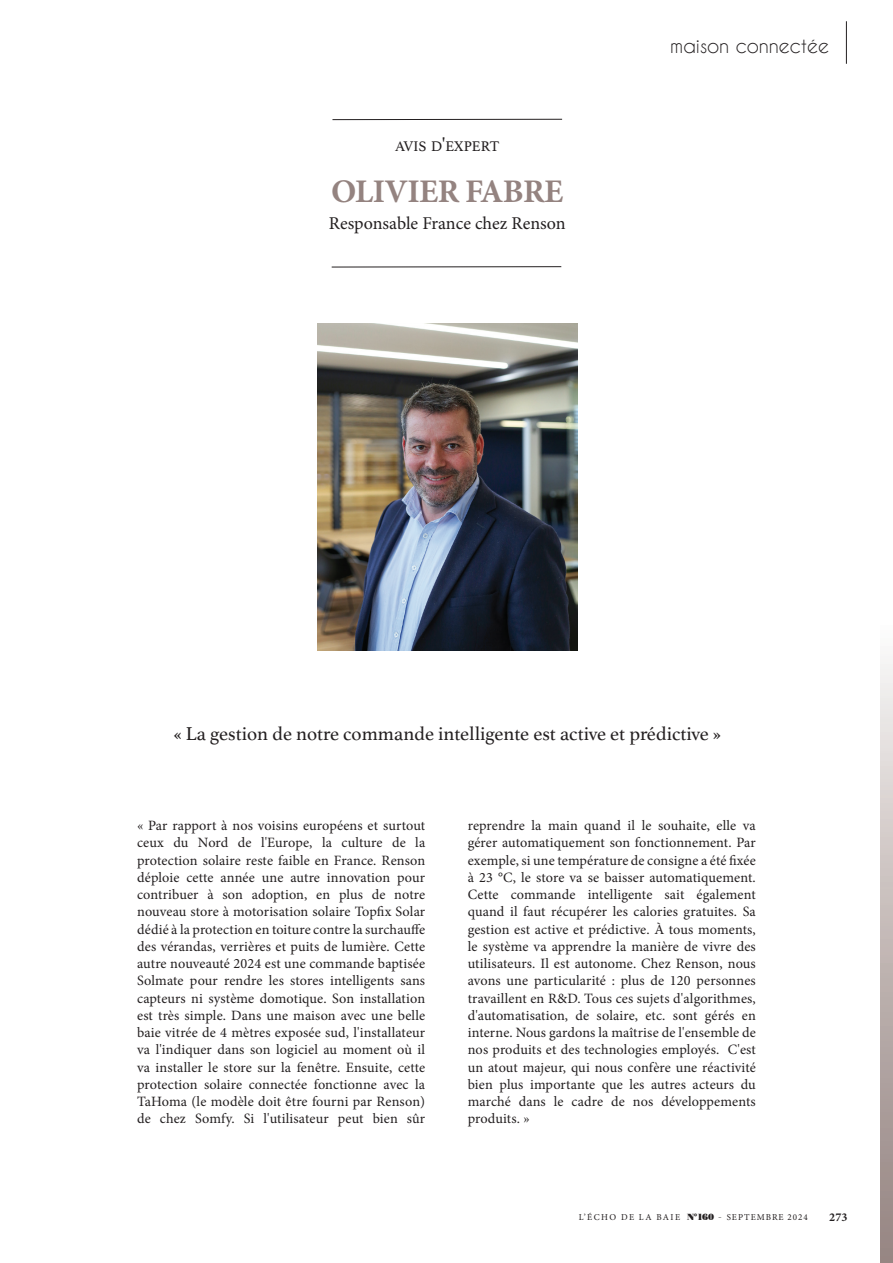
<style>
.page{position:relative;width:893px;height:1263px;background:#fff}
.page>*{position:absolute;margin:0;border:0;box-sizing:border-box;transform-origin:0 0}
.INTERVIEW_NOM{font:700 33px "Minion Pro";letter-spacing:-.02em;color:#948380}
.CHAPO{font:19.5px "Athelas";color:#231f20}
.t1{font:19.5px "Caviar Dreams";letter-spacing:-.01em;color:#231f20}
.INTERVIEW_FONCTION{font:18px "Minion Pro";letter-spacing:-.005em;color:#231f20}
.t2{font:14.7px "Athelas";color:#231f20}
.t3{font:14.25px/17.2px "Minion Pro";letter-spacing:.01em;color:#231f20;text-align:justify}
.t4{font:700 12px "Minion Pro";color:#231f20}
.t5{font:9px "Minion Pro";letter-spacing:.11em;color:#231f20}
.s1{font-size:21px}
.s2{font-family:"Poster Bodoni BT"}
.s3{font-family:"Caviar Dreams"}
</style>
<div class="page">
<hr style="left:846px;top:21px;width:1px;height:43px;background:#231f20">
<svg style="left:880px;top:659px;width:13px;height:604px;background:#c1b7b5"></svg>
<img style="left:318px;top:323px;width:259px;height:328px">
<hr style="left:332px;top:266px;width:229px;height:1px;background:#231f20">
<hr style="left:332px;top:119px;width:230px;height:1px;background:#231f20">
<p class="t2" style="left:395px;top:134px;width:106px">AVIS D<span class="s1">'</span>EXPERT</p>
<p class="INTERVIEW_NOM" style="left:331px;top:168px;width:234px">OLIVIER FABRE</p>
<p class="INTERVIEW_FONCTION" style="left:329px;top:211px;width:238px">Responsable France chez Renson</p>
<h2 class="t1" style="left:670px;top:34px;width:160px">maison connectée</h2>
<p class="CHAPO" style="left:174px;top:718px;width:549px">« La gestion de notre commande intelligente est active et prédictive »</p>
<p class="t3" style="left:137px;top:817px;width:290px">« Par rapport à nos voisins européens et surtout ceux du Nord de l'Europe, la culture de la protection solaire reste faible en France. Renson déploie cette année une autre innovation pour contribuer à son adoption, en plus de notre nouveau store à motorisation solaire Topfix Solar dédié à la protection en toiture contre la surchauffe des vérandas, verrières et puits de lumière. Cette autre nouveauté 2024 est une commande baptisée Solmate pour rendre les stores intelligents sans capteurs ni système domotique. Son installation est très simple. Dans une maison avec une belle baie vitrée de 4 mètres exposée sud, l'installateur va l'indiquer dans son logiciel au moment où il va installer le store sur la fenêtre. Ensuite, cette protection solaire connectée fonctionne avec la TaHoma (le modèle doit être fourni par Renson) de chez Somfy. Si l'utilisateur peut bien sûr</p>
<p class="t3" style="left:468px;top:817px;width:290px">reprendre la main quand il le souhaite, elle va gérer automatiquement son fonctionnement. Par exemple, si une température de consigne a été fixée à 23 °C, le store va se baisser automatiquement.<br>Cette commande intelligente sait également quand il faut récupérer les calories gratuites. Sa gestion est active et prédictive. À tous moments, le système va apprendre la manière de vivre des utilisateurs. Il est autonome. Chez Renson, nous avons une particularité : plus de 120 personnes travaillent en R&amp;D. Tous ces sujets d'algorithmes, d'automatisation, de solaire, etc. sont gérés en interne. Nous gardons la maîtrise de l'ensemble de nos produits et des technologies employés. C'est un atout majeur, qui nous confère une réactivité bien plus importante que les autres acteurs du marché dans le cadre de nos développements produits. »</p>
<p class="t5" style="left:579px;top:1211px;width:231px">L’ÉCHO DE LA BAIE <span class="s2">N°160</span> <span class="s3">-</span> SEPTEMBRE 2024</p>
<p class="t4" style="left:829px;top:1208px;width:20px">273</p>
</div>
